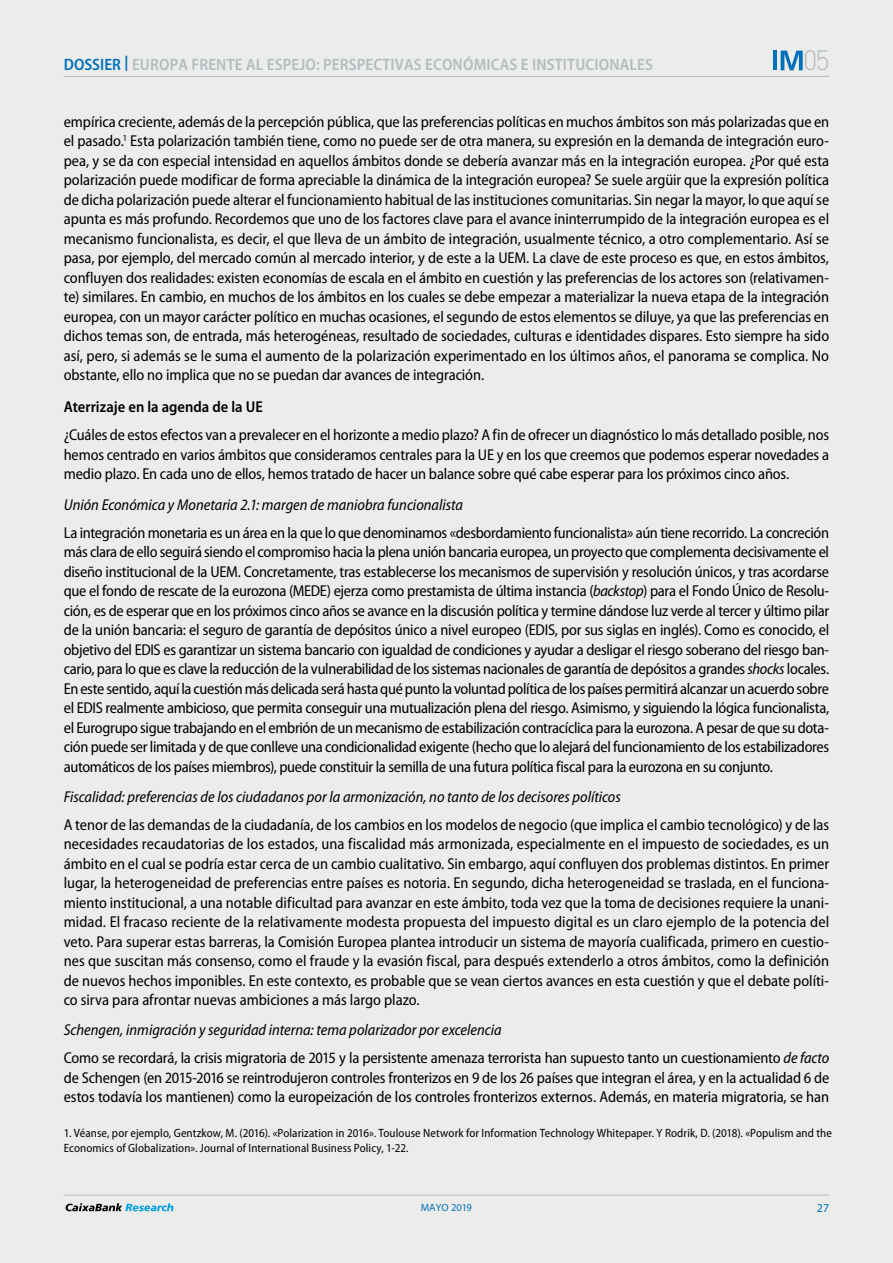
<style>
.page{position:relative;width:893px;height:1263px;background:#fff}
.page>*{position:absolute;margin:0;border:0;box-sizing:border-box;transform-origin:0 0}
.t1{font:300 27.6px "DIN Pro";color:#b2bdc2}
.t2{font:600 semi-condensed 16.5px "Myriad Pro";letter-spacing:.01em;color:#b2bdc2}
.t3{font:semi-condensed 15.75px/19.5px "Myriad Pro";letter-spacing:-.01em;color:#000;text-align:justify}
.t4{font:italic semi-condensed 15.75px "Myriad Pro";color:#000}
.t5{font:600 semi-condensed 15.75px "Myriad Pro";color:#000}
.t6{font:semi-condensed 12px/15px "Myriad Pro";letter-spacing:.01em;color:#000}
.t7{font:12px "Myriad Pro";color:#0070ba}
.t8{font:10.5px "Myriad Pro";color:#0070ba}
.s1{color:#0070ba}
.s2{font-style:italic}
</style>
<div class="page">
<div style="left:1px;top:0;width:892px;height:1263px;background:#ececeb"></div>
<hr style="left:64px;top:76px;width:765px;height:1px;background:#b2bdc2">
<hr style="left:64px;top:1195px;width:765px;height:1px;background:#b2bdc2">
<svg style="left:66px;top:1203px;width:107px;height:8px"></svg>
<svg style="left:781px;top:51px;width:22px;height:19px"></svg>
<hr style="left:773px;top:51px;width:4px;height:19px;background:#0070ba">
<p class="t2" style="left:64px;top:55px;width:591px"><span class="s1">DOSSIER</span> <sup>|</sup> EUROPA FRENTE AL ESPEJO: PERSPECTIVAS ECONÓMICAS E INSTITUCIONALES</p>
<h1 class="t1" style="left:803px;top:39px;width:28px">05</h1>
<p class="t3" style="left:64px;top:112px;width:767px">empírica creciente, además de la percepción pública, que las preferencias políticas en muchos ámbitos son más polarizadas que en el pasado.<sup>1</sup> Esta polarización también tiene, como no puede ser de otra manera, su expresión en la demanda de integración euro&shy;pea, y se da con especial intensidad en aquellos ámbitos donde se debería avanzar más en la integración europea. ¿Por qué esta polarización puede modificar de forma apreciable la dinámica de la integración europea? Se suele argüir que la expresión política de dicha polarización puede alterar el funcionamiento habitual de las instituciones comunitarias. Sin negar la mayor, lo que aquí se apunta es más profundo. Recordemos que uno de los factores clave para el avance ininterrumpido de la integración europea es el mecanismo funcionalista, es decir, el que lleva de un ámbito de integración, usualmente técnico, a otro complementario. Así se pasa, por ejemplo, del mercado común al mercado interior, y de este a la UEM. La clave de este proceso es que, en estos ámbitos, confluyen dos realidades: existen economías de escala en el ámbito en cuestión y las preferencias de los actores son (relativamen&shy;te) similares. En cambio, en muchos de los ámbitos en los cuales se debe empezar a materializar la nueva etapa de la integración europea, con un mayor carácter político en muchas ocasiones, el segundo de estos elementos se diluye, ya que las preferencias en dichos temas son, de entrada, más heterogéneas, resultado de sociedades, culturas e identidades dispares. Esto siempre ha sido así, pero, si además se le suma el aumento de la polarización experimentado en los últimos años, el panorama se complica. No obstante, ello no implica que no se puedan dar avances de integración.</p>
<p class="t5" style="left:64px;top:398px;width:201px">Aterrizaje en la agenda de la UE</p>
<p class="t3" style="left:64px;top:426px;width:767px">¿Cuáles de estos efectos van a prevalecer en el horizonte a medio plazo? A fin de ofrecer un diagnóstico lo más detallado posible, nos hemos centrado en varios ámbitos que consideramos centrales para la UE y en los que creemos que podemos esperar novedades a medio plazo. En cada uno de ellos, hemos tratado de hacer un balance sobre qué cabe esperar para los próximos cinco años.</p>
<p class="t4" style="left:64px;top:496px;width:401px">Unión Económica y Monetaria 2.1: margen de maniobra funcionalista</p>
<p class="t3" style="left:64px;top:523px;width:767px">La integración monetaria es un área en la que lo que denominamos «desbordamiento funcionalista» aún tiene recorrido. La concreción más clara de ello seguirá siendo el compromiso hacia la plena unión bancaria europea, un proyecto que complementa decisivamente el diseño institucional de la UEM. Concretamente, tras establecerse los mecanismos de supervisión y resolución únicos, y tras acordarse que el fondo de rescate de la eurozona (MEDE) ejerza como prestamista de última instancia (<span class="s2">backstop</span>) para el Fondo Único de Resolu&shy;ción, es de esperar que en los próximos cinco años se avance en la discusión política y termine dándose luz verde al tercer y último pilar de la unión bancaria: el seguro de garantía de depósitos único a nivel europeo (EDIS, por sus siglas en inglés). Como es conocido, el objetivo del EDIS es garantizar un sistema bancario con igualdad de condiciones y ayudar a desligar el riesgo soberano del riesgo ban&shy;cario, para lo que es clave la reducción de la vulnerabilidad de los sistemas nacionales de garantía de depósitos a grandes <span class="s2">shocks</span> locales.<br>En este sentido, aquí la cuestión más delicada será hasta qué punto la voluntad política de los países permitirá alcanzar un acuerdo sobre el EDIS realmente ambicioso, que permita conseguir una mutualización plena del riesgo. Asimismo, y siguiendo la lógica funcionalista, el Eurogrupo sigue trabajando en el embrión de un mecanismo de estabilización contracíclica para la eurozona. A pesar de que su dota&shy;ción puede ser limitada y de que conlleve una condicionalidad exigente (hecho que lo alejará del funcionamiento de los estabilizadores automáticos de los países miembros), puede constituir la semilla de una futura política fiscal para la eurozona en su conjunto.</p>
<p class="t4" style="left:64px;top:788px;width:558px">Fiscalidad: preferencias de los ciudadanos por la armonización, no tanto de los decisores políticos</p>
<p class="t3" style="left:64px;top:815px;width:767px">A tenor de las demandas de la ciudadanía, de los cambios en los modelos de negocio (que implica el cambio tecnológico) y de las necesidades recaudatorias de los estados, una fiscalidad más armonizada, especialmente en el impuesto de sociedades, es un ámbito en el cual se podría estar cerca de un cambio cualitativo. Sin embargo, aquí confluyen dos problemas distintos. En primer lugar, la heterogeneidad de preferencias entre países es notoria. En segundo, dicha heterogeneidad se traslada, en el funciona&shy;miento institucional, a una notable dificultad para avanzar en este ámbito, toda vez que la toma de decisiones requiere la unani&shy;midad. El fracaso reciente de la relativamente modesta propuesta del impuesto digital es un claro ejemplo de la potencia del veto. Para superar estas barreras, la Comisión Europea plantea introducir un sistema de mayoría cualificada, primero en cuestio&shy;nes que suscitan más consenso, como el fraude y la evasión fiscal, para después extenderlo a otros ámbitos, como la definición de nuevos hechos imponibles. En este contexto, es probable que se vean ciertos avances en esta cuestión y que el debate políti&shy;co sirva para afrontar nuevas ambiciones a más largo plazo.</p>
<p class="t3" style="left:64px;top:1016px;width:767px;line-height:28px"><span class="s2">Schengen, inmigración y seguridad interna: tema polarizador por excelencia<br></span>Como se recordará, la crisis migratoria de 2015 y la persistente amenaza terrorista han supuesto tanto un cuestionamiento <span class="s2">de facto</span></p>
<p class="t3" style="left:64px;top:1068px;width:767px">de Schengen (en 2015-2016 se reintrodujeron controles fronterizos en 9 de los 26 países que integran el área, y en la actualidad 6 de estos todavía los mantienen) como la europeización de los controles fronterizos externos. Además, en materia migratoria, se han</p>
<p class="t6" style="left:64px;top:1126px;width:770px">1. Véanse, por ejemplo, Gentzkow, M. (2016). «Polarization in 2016». Toulouse Network for Information Technology Whitepaper. Y Rodrik, D. (2018). «Populism and the<br>Economics of Globalization». Journal of International Business Policy, 1-22.</p>
<p class="t8" style="left:421px;top:1201px;width:52px">MAYO 2019</p>
<p class="t7" style="left:817px;top:1201px;width:14px">27</p>
</div>
